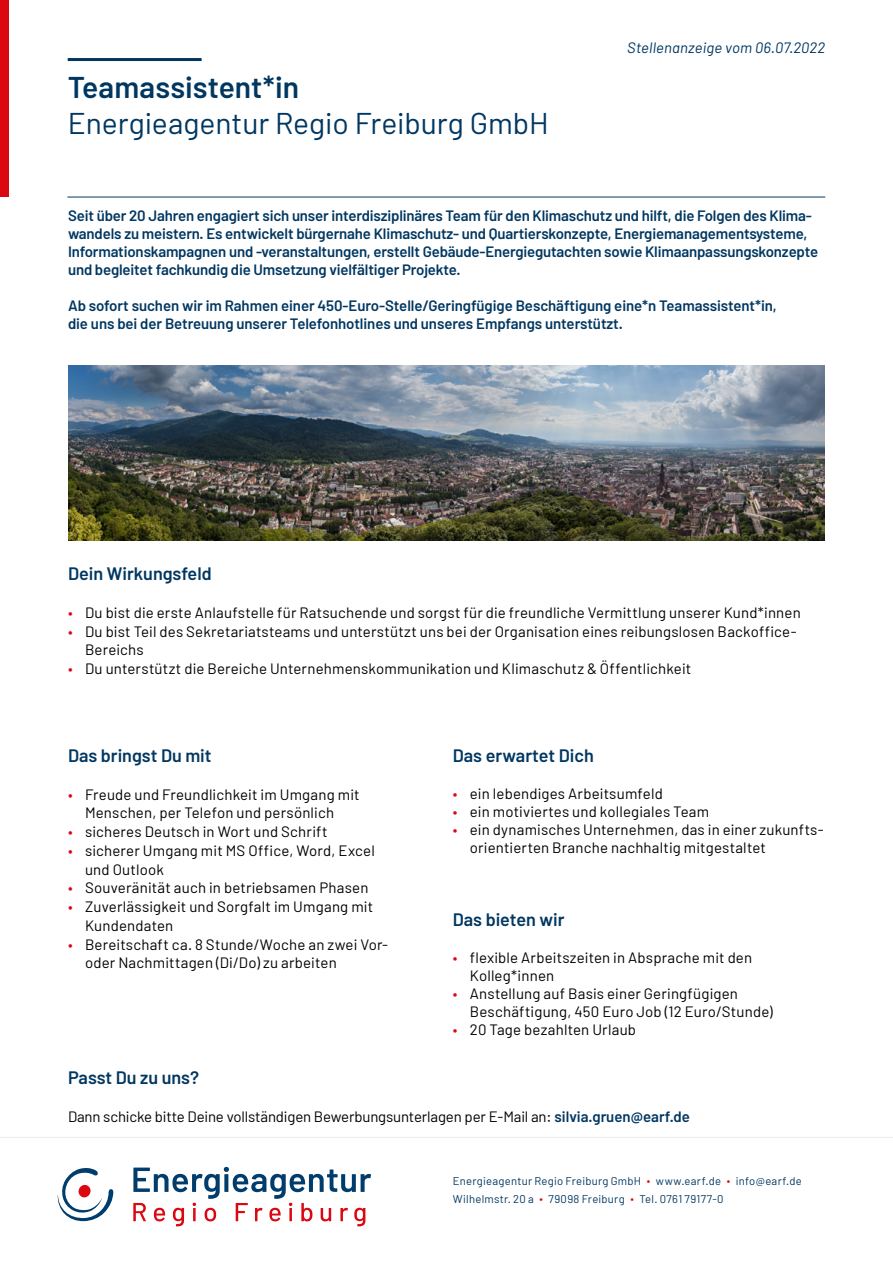
<style>
.page{position:relative;width:893px;height:1263px;background:#fff}
.page>*{position:absolute;margin:0;border:0;box-sizing:border-box;transform-origin:0 0}
.t1{font:30px/36px "Barlow";color:#003761}
.Ü2{font:600 18px "Barlow";color:#003761}
.fließtext{font:600 18px "Barlow";color:#003761}
.fließtext-2{font:15px/18.8px "Barlow";letter-spacing:.01em;color:#000}
.einleitung{font:600 15px/18px "Barlow";letter-spacing:-.01em;color:#003761}
.fließtext-3{font:15px "Barlow";letter-spacing:-.01em;color:#000}
.t2{font:italic 15px "Barlow";letter-spacing:.01em;color:#003761}
.t3{font:11.25px/18px "Barlow";letter-spacing:.025em;color:#003761}
.s1{font-weight:600}
.s2{color:#db0812}
.s3{font-weight:600;color:#003761}
</style>
<div class="page">
<img style="left:68px;top:366px;width:757px;height:174px">
<svg style="left:133px;top:1167px;width:238px;height:59px"></svg>
<svg style="left:58px;top:1168px;width:56px;height:53px"></svg>
<hr style="left:68px;top:58px;width:134px;height:3px;background:#003761">
<hr style="left:0;top:1137px;width:893px;height:1px;background:#ededed">
<hr style="left:67px;top:197px;width:758px;height:1px;background:#003761">
<div style="left:0;top:0;width:9px;height:197px;background:#db0812"></div>
<p class="t1" style="left:68px;top:68px;width:482px"><span class="s1">Teamassistent*in<br></span>Energieagentur Regio Freiburg GmbH</p>
<p class="t2" style="left:627px;top:39px;width:200px">Stellenanzeige vom 06.07.2022</p>
<p class="einleitung" style="left:68px;top:206px;width:752px">Seit über 20 Jahren engagiert sich unser interdisziplinäres Team für den Klimaschutz und hilft, die Folgen des Klima&shy;wandels zu meistern. Es entwickelt bürgernahe Klimaschutz- und Quartierskonzepte, Energiemanagementsysteme, Informationskampagnen und -veranstaltungen, erstellt Gebäude-Energiegutachten sowie Klimaanpassungskonzepte und begleitet fachkundig die Umsetzung vielfältiger Projekte.</p>
<p class="einleitung" style="left:68px;top:296px;width:710px">Ab sofort suchen wir im Rahmen einer 450-Euro-Stelle/Geringfügige Beschäftigung eine*n Teamassistent*in, die uns bei der Betreuung unserer Telefonhotlines und unseres Empfangs unterstützt.</p>
<p class="Ü2" style="left:68px;top:563px;width:145px">Dein Wirkungsfeld</p>
<p class="fließtext-2" style="left:68px;top:603px;width:734px"><span class="s2">•</span> Du bist die erste Anlaufstelle für Ratsuchende und sorgst für die freundliche Vermittlung unserer Kund*innen</p>
<p class="fließtext-2" style="left:85px;top:621px;width:713px;text-indent:-17px"><span class="s2">•</span> Du bist Teil des Sekretariatsteams und unterstützt uns bei der Organisation eines reibungslosen Backoffice-<br>Bereichs</p>
<p class="fließtext-2" style="left:68px;top:659px;width:625px"><span class="s2">•</span> Du unterstützt die Bereiche Unternehmenskommunikation und Klimaschutz &amp; Öffentlichkeit</p>
<p class="Ü2" style="left:68px;top:744px;width:145px">Das bringst Du mit</p>
<p class="fließtext-2" style="left:68px;top:784px;width:293px;text-align:center"><span class="s2">•</span> Freude und Freundlichkeit im Umgang mit<br>Menschen, per Telefon und persönlich</p>
<p class="fließtext-2" style="left:68px;top:822px;width:261px"><span class="s2">•</span> sicheres Deutsch in Wort und Schrift</p>
<p class="fließtext-2" style="left:85px;top:841px;width:291px;text-indent:-17px"><span class="s2">•</span> sicherer Umgang mit MS Office, Word, Excel und Outlook</p>
<p class="fließtext-2" style="left:68px;top:878px;width:302px"><span class="s2">•</span> Souveränität auch in betriebsamen Phasen</p>
<p class="fließtext-2" style="left:85px;top:897px;width:290px;text-indent:-17px"><span class="s2">•</span> Zuverlässigkeit und Sorgfalt im Umgang mit<br>Kundendaten</p>
<p class="fließtext-2" style="left:85px;top:934px;width:304px;text-indent:-17px"><span class="s2">•</span> Bereitschaft ca. 8 Stunde/Woche an zwei Vor&shy;oder Nachmittagen (Di/Do) zu arbeiten</p>
<p class="Ü2" style="left:453px;top:744px;width:142px">Das erwartet Dich</p>
<p class="fließtext-2" style="left:453px;top:784px;width:212px"><span class="s2">•</span> ein lebendiges Arbeitsumfeld</p>
<p class="fließtext-2" style="left:453px;top:802px;width:258px"><span class="s2">•</span> ein motiviertes und kollegiales Team</p>
<p class="fließtext-2" style="left:470px;top:820px;width:355px;line-height:18px;text-indent:-17px"><span class="s2">•</span> ein dynamisches Unternehmen, das in einer zukunfts&shy;orientierten Branche nachhaltig mitgestaltet</p>
<p class="Ü2" style="left:453px;top:909px;width:113px">Das bieten wir</p>
<p class="fließtext-2" style="left:470px;top:948px;width:284px;line-height:18px;text-indent:-17px"><span class="s2">•</span> flexible Arbeitszeiten in Absprache mit den<br>Kolleg*innen</p>
<p class="fließtext-2" style="left:470px;top:984px;width:304px;line-height:18px;text-indent:-17px"><span class="s2">•</span> Anstellung auf Basis einer Geringfügigen<br>Beschäftigung, 450 Euro Job (12 Euro/Stunde)</p>
<p class="fließtext-2" style="left:453px;top:1020px;width:185px"><span class="s2">•</span> 20 Tage bezahlten Urlaub</p>
<p class="fließtext" style="left:68px;top:1066px;width:133px">Passt Du zu uns?</p>
<p class="fließtext-3" style="left:68px;top:1107px;width:623px">Dann schicke bitte Deine vollständigen Bewerbungsunterlagen per E-Mail an: <span class="s3">silvia.gruen@earf.de</span></p>
<p class="t3" style="left:453px;top:1171px;width:350px">Energieagentur Regio Freiburg GmbH <span class="s2">∙</span> www.earf.de <span class="s2">∙</span> info@earf.de<br>Wilhelmstr. 20 a <span class="s2">∙</span> 79098 Freiburg <span class="s2">∙</span> Tel. 0761 79177-0</p>
</div>
